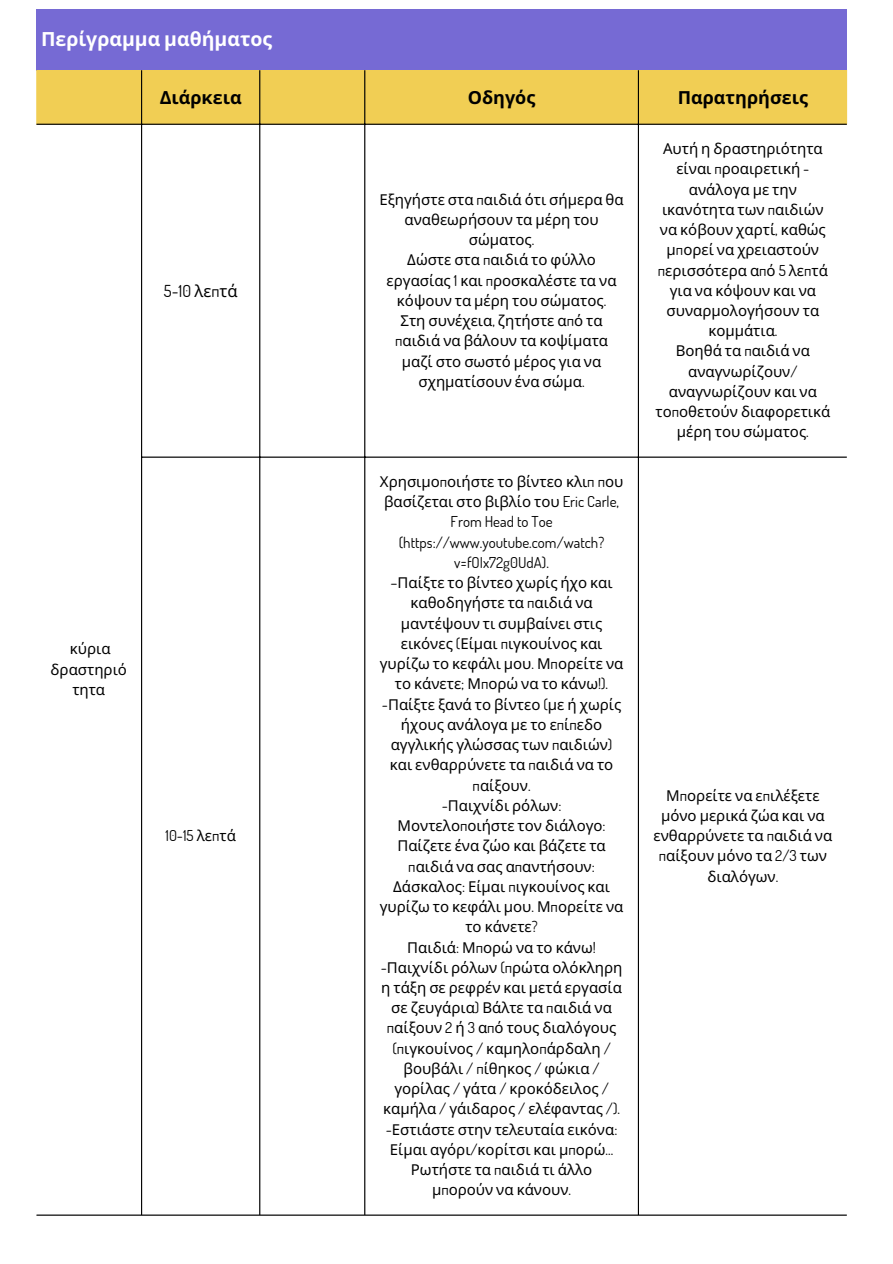
<style>
.page{position:relative;width:893px;height:1264px;background:#fff}
.page>*{position:absolute;margin:0;border:0;box-sizing:border-box;transform-origin:0 0}
.t1{font:700 19.5px "Noto Sans";color:#fff}
.t2{font:700 18px "Noto Sans";color:#000}
.t3{font:16.5px "Dosis";color:#000}
.t4{font:15px/20.2px "Noto Sans";color:#000;text-align:center}
.t5{font:15px/20.2px "Dosis";color:#000;text-align:center}
.s1{font-family:"Noto Sans"}
.s2{font-family:"Dosis"}
</style>
<div class="page">
<div style="left:36px;top:9px;width:810px;height:61px;background:#766ad4"></div>
<div style="left:36px;top:70px;width:811px;height:54px;background:#f1ce54"></div>
<hr style="left:141px;top:70px;width:1px;height:1144px;background:#000">
<hr style="left:259px;top:70px;width:1px;height:1144px;background:#000">
<hr style="left:364px;top:70px;width:1px;height:1144px;background:#000">
<hr style="left:637px;top:70px;width:2px;height:1144px;background:#000">
<hr style="left:36px;top:124px;width:810px;height:1px;background:#000">
<hr style="left:141px;top:456px;width:705px;height:1px;background:#000">
<hr style="left:36px;top:1214px;width:810px;height:1px;background:#000">
<p class="t1" style="left:41px;top:25px;width:233px">Περίγραμμα μαθήματος</p>
<p class="t2" style="left:160px;top:85px;width:83px">Διάρκεια</p>
<p class="t2" style="left:468px;top:85px;width:69px">Οδηγός</p>
<p class="t2" style="left:677px;top:85px;width:132px">Παρατηρήσεις</p>
<p class="t3" style="left:164px;top:280px;width:75px">5-10 <span class="s1">λε</span>π<span class="s1">τά</span></p>
<p class="t4" style="left:51px;top:638px;width:78px">κύρια δραστηριό τητα</p>
<p class="t5" style="left:165px;top:825px;width:72px">10-15 <span class="s1">λε</span>π<span class="s1">τά</span></p>
<p class="t4" style="left:379px;top:189px;width:246px">Εξηγήστε στα <span class="s2">π</span>αιδιά ότι σήμερα θα αναθεωρήσουν τα μέρη του σώματος<span class="s2">.</span></p>
<p class="t4" style="left:386px;top:249px;width:231px">Δώστε στα <span class="s2">π</span>αιδιά το φύλλο εργασίας <span class="s2">1</span> και <span class="s2">π</span>ροσκαλέστε τα να κόψουν τα μέρη του σώματος<span class="s2">.</span></p>
<p class="t4" style="left:395px;top:310px;width:214px">Στη συνέχεια<span class="s2">,</span> ζητήστε α<span class="s2">π</span>ό τα <span class="s2">π</span>αιδιά να βάλουν τα κοψίματα μαζί στο σωστό μέρος για να σχηματίσουν ένα σώμα<span class="s2">.</span></p>
<p class="t5" style="left:380px;top:471px;width:245px"><span class="s1">Χρησιμο</span>π<span class="s1">οιήστε το βίντεο κλι</span>π π<span class="s1">ου βασίζεται στο βιβλίο του</span> Eric Carle,<br>From Head to Toe (https://www.youtube.com/watch? v=fOIx72g0UdA).</p>
<p class="t4" style="left:380px;top:572px;width:245px"><span class="s2">–</span>Παίξτε το βίντεο χωρίς ήχο και καθοδηγήστε τα <span class="s2">π</span>αιδιά να μαντέψουν τι συμβαίνει στις εικόνες <span class="s2">(</span>Είμαι <span class="s2">π</span>ιγκουίνος και γυρίζω το κεφάλι μου<span class="s2">.</span> Μ<span class="s2">π</span>ορείτε να το κάνετε<span class="s2">;</span> Μ<span class="s2">π</span>ορώ να το κάνω<span class="s2">!).</span></p>
<p class="t4" style="left:382px;top:693px;width:241px"><span class="s2">-</span>Παίξτε ξανά το βίντεο <span class="s2">(</span>με ή χωρίς ήχους ανάλογα με το ε<span class="s2">π</span>ί<span class="s2">π</span>εδο αγγλικής γλώσσας των <span class="s2">π</span>αιδιών<span class="s2">) </span>και ενθαρρύνετε τα <span class="s2">π</span>αιδιά να το <span class="s2">π</span>αίξουν<span class="s2">.</span></p>
<p class="t4" style="left:441px;top:794px;width:121px"><span class="s2">-</span>Παιχνίδι ρόλων<span class="s2">:</span></p>
<p class="t4" style="left:397px;top:815px;width:210px">Μοντελο<span class="s2">π</span>οιήστε τον διάλογο<span class="s2">:<br></span>Παίζετε ένα ζώο και βάζετε τα <span class="s2">π</span>αιδιά να σας α<span class="s2">π</span>αντήσουν<span class="s2">:</span></p>
<p class="t4" style="left:380px;top:875px;width:245px">Δάσκαλος<span class="s2">:</span> Είμαι <span class="s2">π</span>ιγκουίνος και γυρίζω το κεφάλι μου<span class="s2">.</span> Μ<span class="s2">π</span>ορείτε να το κάνετε<span class="s2">?</span></p>
<p class="t4" style="left:407px;top:936px;width:190px">Παιδιά<span class="s2">:</span> Μ<span class="s2">π</span>ορώ να το κάνω<span class="s2">!</span></p>
<p class="t4" style="left:381px;top:956px;width:243px"><span class="s2">-</span>Παιχνίδι ρόλων <span class="s2">(π</span>ρώτα ολόκληρη η τάξη σε ρεφρέν και μετά εργασία σε ζευγάρια<span class="s2">)</span> Βάλτε τα <span class="s2">π</span>αιδιά να <span class="s2">π</span>αίξουν <span class="s2">2</span> ή <span class="s2">3</span> α<span class="s2">π</span>ό τους διαλόγους <span class="s2">(π</span>ιγκουίνος <span class="s2">/</span> καμηλο<span class="s2">π</span>άρδαλη <span class="s2">/ </span>βουβάλι <span class="s2">/ π</span>ίθηκος <span class="s2">/</span> φώκια <span class="s2">/ </span>γορίλας <span class="s2">/</span> γάτα <span class="s2">/</span> κροκόδειλος <span class="s2">/ </span>καμήλα <span class="s2">/</span> γάιδαρος <span class="s2">/</span> ελέφαντας <span class="s2">/).</span></p>
<p class="t4" style="left:386px;top:1118px;width:233px"><span class="s2">-</span>Εστιάστε στην τελευταία εικόνα<span class="s2">:<br></span>Είμαι αγόρι<span class="s2">/</span>κορίτσι και μ<span class="s2">π</span>ορώ<span class="s2">...<br></span>Ρωτήστε τα <span class="s2">π</span>αιδιά τι άλλο μ<span class="s2">π</span>ορούν να κάνουν<span class="s2">.</span></p>
<p class="t4" style="left:657px;top:138px;width:171px">Αυτή η δραστηριότητα είναι <span class="s2">π</span>ροαιρετική <span class="s2">- </span>ανάλογα με την ικανότητα των <span class="s2">π</span>αιδιών να κόβουν χαρτί<span class="s2">,</span> καθώς μ<span class="s2">π</span>ορεί να χρειαστούν <span class="s2">π</span>ερισσότερα α<span class="s2">π</span>ό <span class="s2">5</span> λε<span class="s2">π</span>τά για να κόψουν και να συναρμολογήσουν τα κομμάτια<span class="s2">.</span></p>
<p class="t4" style="left:655px;top:340px;width:176px">Βοηθά τα <span class="s2">π</span>αιδιά να αναγνωρίζουν<span class="s2">/ </span>αναγνωρίζουν και να το<span class="s2">π</span>οθετούν διαφορετικά μέρη του σώματος<span class="s2">.</span></p>
<p class="t4" style="left:653px;top:784px;width:180px">Μ<span class="s2">π</span>ορείτε να ε<span class="s2">π</span>ιλέξετε μόνο μερικά ζώα και να ενθαρρύνετε τα <span class="s2">π</span>αιδιά να <span class="s2">π</span>αίξουν μόνο τα <span class="s2">2/3</span> των διαλόγων<span class="s2">.</span></p>
</div>
